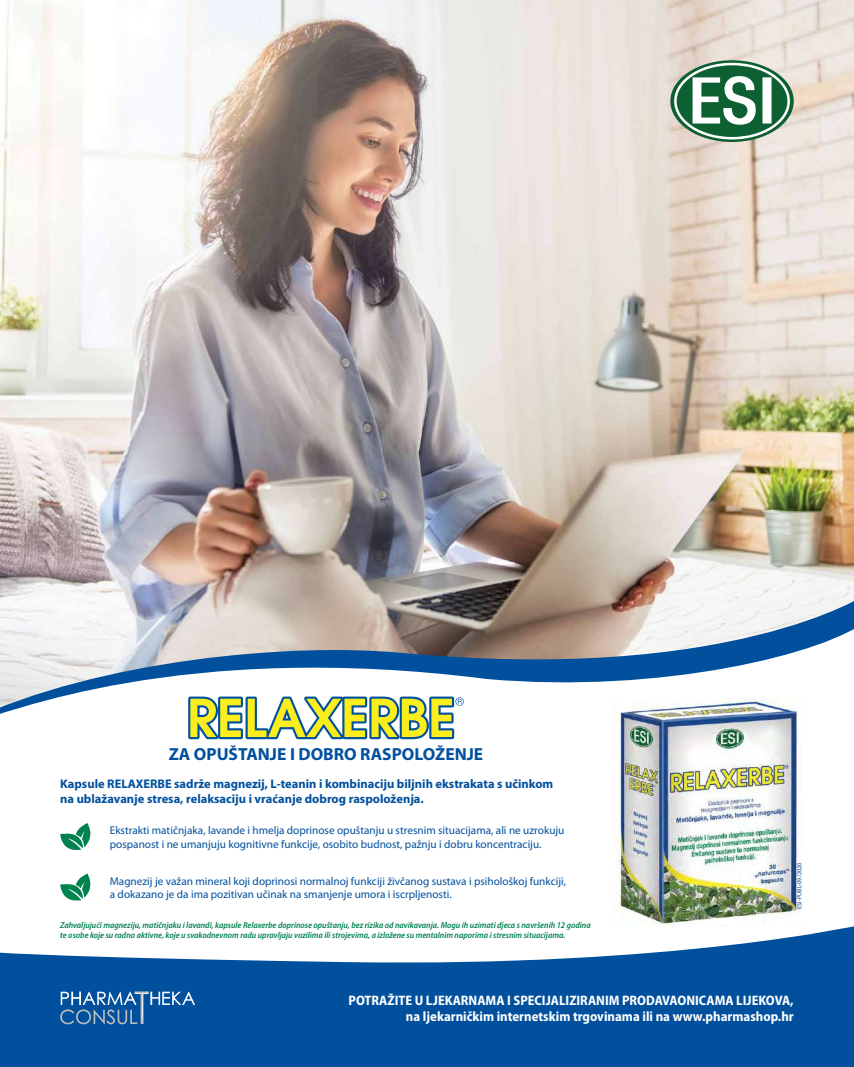
<style>
.page{position:relative;width:854px;height:1067px;background:#fff}
.page>*{position:absolute;margin:0;border:0;box-sizing:border-box;transform-origin:0 0}
.t1{font:700 17.5px "Myriad Pro";color:#00509e}
.t2{font:700 semi-condensed 13.75px/16.5px "Myriad Pro";color:#fff;text-align:right}
.t3{font:700 12.5px/15px "Myriad Pro";color:#00509e}
.t4{font:11.25px/13.5px "Myriad Pro";color:#00509e}
.t5{font:italic 600 semi-condensed 8.75px/10.5px "Myriad Pro";color:#00824e}
.t6{font:6.25px "Myriad Pro";color:#00509e}
</style>
<div class="page">
<img style="left:0;top:0;width:854px;height:594px">
<svg style="left:0;top:594px;width:854px;height:120px"></svg>
<img style="left:613px;top:697px;width:188px;height:228px">
<svg style="left:670px;top:60px;width:124px;height:82px"></svg>
<svg style="left:674px;top:63px;width:116px;height:76px"></svg>
<svg style="left:0;top:926px;width:854px;height:141px;fill:#00509e"></svg>
<svg style="left:60px;top:991px;width:135px;height:33px;background:#316fac"></svg>
<svg style="left:188px;top:696px;width:276px;height:43px"></svg>
<svg style="left:60px;top:823px;width:31px;height:27px"></svg>
<svg style="left:60px;top:873px;width:31px;height:28px"></svg>
<h1 class="t1" style="left:169px;top:743px;width:316px">ZA OPUŠTANJE I DOBRO RASPOLOŽENJE</h1>
<p class="t3" style="left:60px;top:775px;width:495px">Kapsule RELAXERBE sadrže magnezij, L-teanin i kombinaciju biljnih ekstrakata s učinkom na ublažavanje stresa, relaksaciju i vraćanje dobrog raspoloženja.</p>
<p class="t4" style="left:110px;top:823px;width:456px">Ekstrakti matičnjaka, lavande i hmelja doprinose opuštanju u stresnim situacijama, ali ne uzrokuju pospanost i ne umanjuju kognitivne funkcije, osobito budnost, pažnju i dobru koncentraciju.</p>
<p class="t4" style="left:110px;top:873px;width:458px">Magnezij je važan mineral koji doprinosi normalnoj funkciji živčanog sustava i psihološkoj funkciji, a dokazano je da ima pozitivan učinak na smanjenje umora i iscrpljenosti.</p>
<p class="t5" style="left:60px;top:919px;width:532px">Zahvaljujući magneziju, matičnjaku i lavandi, kapsule Relaxerbe doprinose opuštanju, bez rizika od navikavanja. Mogu ih uzimati djeca s navršenih 12 godina te osobe koje su radno aktivne, koje u svakodnevnom radu upravljaju vozilima ili strojevima, a izložene su mentalnim naporima i stresnim situacijama.</p>
<p class="t6" style="left:796px;top:908px;width:48px;rotate:-90deg">ESI-PUBL-09/2020</p>
<p class="t2" style="left:348px;top:992px;width:447px">POTRAŽITE U LJEKARNAMA I SPECIJALIZIRANIM PRODAVAONICAMA LIJEKOVA, na ljekarničkim internetskim trgovinama ili na www.pharmashop.hr</p>
</div>
